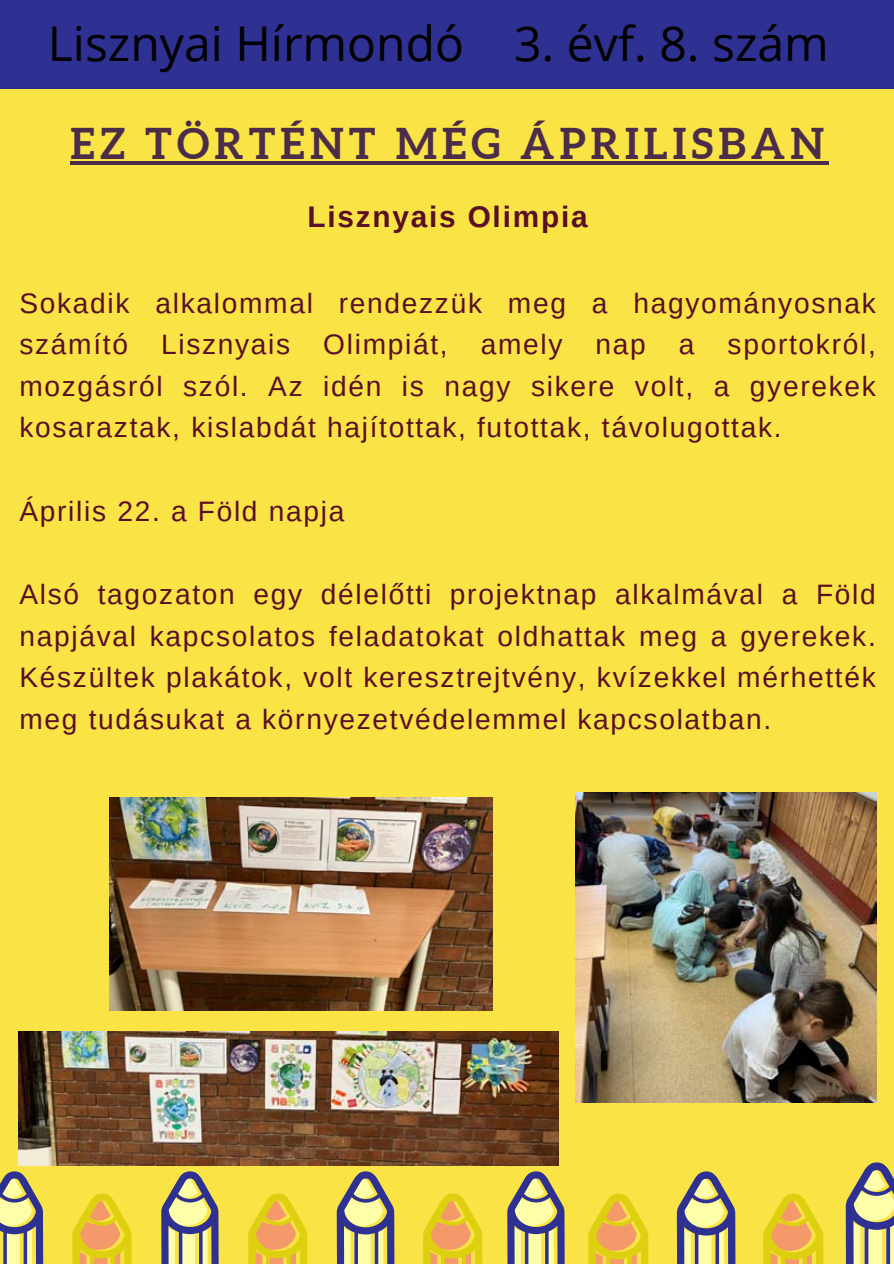
<style>
.page{position:relative;width:894px;height:1264px;background:#fff}
.page>*{position:absolute;margin:0;border:0;box-sizing:border-box;transform-origin:0 0}
.t1{font:48px "Open Sans";color:#000}
.t2{font:700 42.45px "Aleo";letter-spacing:.12em;color:#4b2c49}
.t3{font:700 29.7px "Arimo";letter-spacing:.06em;color:#590f24}
.t4{font:28.05px/41.7px "Arimo";letter-spacing:.06em;color:#590f24;text-align:justify}
</style>
<div class="page">
<div style="left:0;top:0;width:893px;height:1263px;background:#fae345"></div>
<div style="left:0;top:0;width:893px;height:88px;background:#2e3192"></div>
<svg style="left:0;top:1156px;width:893px;height:107px"></svg>
<img style="left:109px;top:797px;width:383px;height:213px">
<img style="left:19px;top:1031px;width:539px;height:134px">
<img style="left:575px;top:792px;width:301px;height:310px">
<hr style="left:71px;top:161px;width:758px;height:3px;background:#4b2c49">
<p class="t1" style="left:48px;top:10px;width:782px">Lisznyai Hírmondó 3. évf. 8. szám</p>
<p class="t2" style="left:71px;top:119px;width:754px">EZ TÖRTÉNT MÉG ÁPRILISBAN</p>
<p class="t3" style="left:307px;top:200px;width:281px">Lisznyais Olimpia</p>
<h1 class="t4" style="left:19px;top:282px;width:857px">Sokadik alkalommal rendezzük meg a hagyományosnak számító Lisznyais Olimpiát, amely nap a sportokról, mozgásról szól. Az idén is nagy sikere volt, a gyerekek kosaraztak, kislabdát hajítottak, futottak, távolugottak.</h1>
<p class="t4" style="left:19px;top:490px;width:326px">Április 22. a Föld napja</p>
<h3 class="t4" style="left:19px;top:573px;width:857px">Alsó tagozaton egy délelőtti projektnap alkalmával a Föld napjával kapcsolatos feladatokat oldhattak meg a gyerekek.<br>Készültek plakátok, volt keresztrejtvény, kvízekkel mérhették meg tudásukat a környezetvédelemmel kapcsolatban.</h3>
</div>
